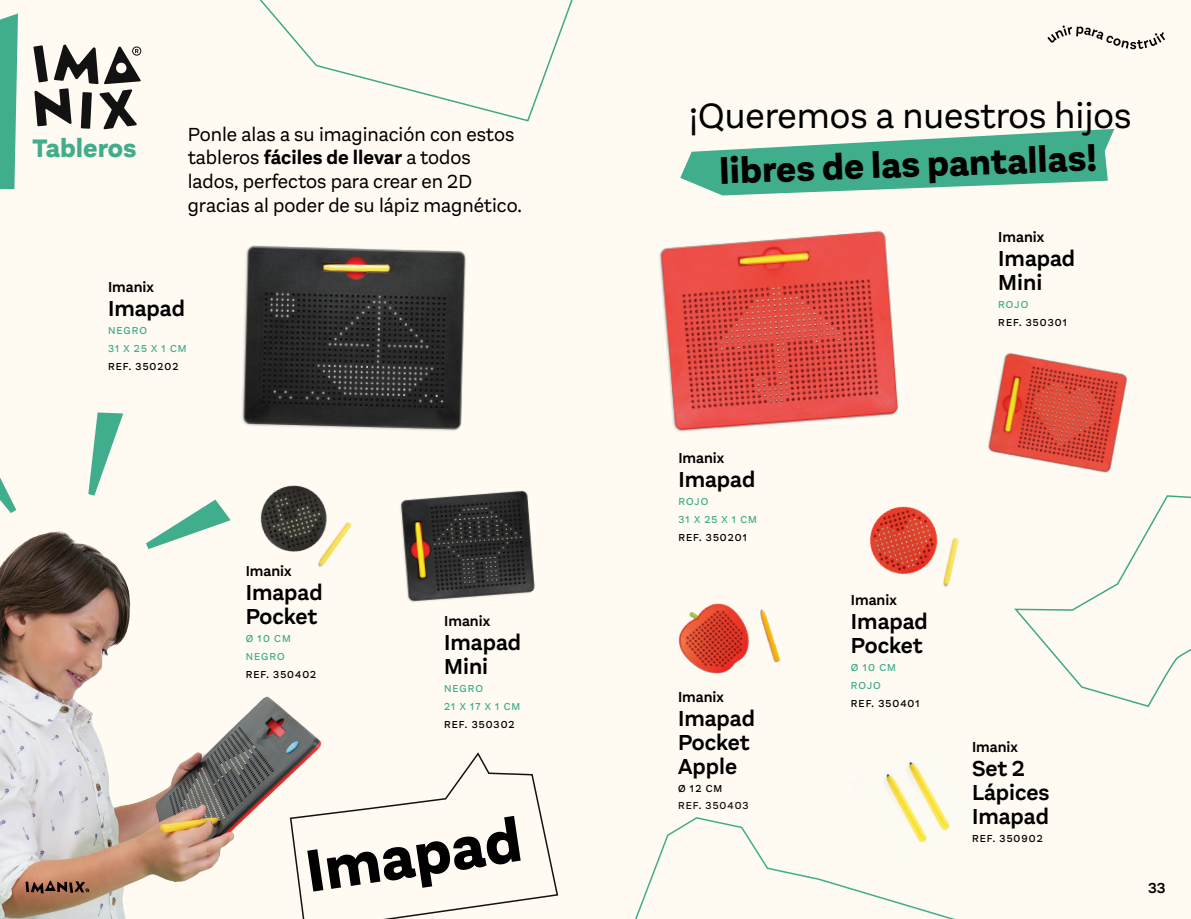
<style>
.page{position:relative;width:1191px;height:919px;background:#fff}
.page>*{position:absolute;margin:0;border:0;box-sizing:border-box;transform-origin:0 0}
.t1{font:800 61.95px "Aestetico";color:#000}
.t2{font:36.6px "Aestetico";color:#000}
.t3{font:800 36.6px "Aestetico";color:#000}
.t4{font:800 26.25px "Aestetico";color:#40ad8c}
.t5{font:600 22.5px/24px "Aestetico";color:#000}
.t6{font:19.65px/23.5px "Aestetico";color:#000}
.t7{font:600 15px "Aestetico";color:#000}
.t8{font:500 10.5px "Aestetico";letter-spacing:.1em;color:#000}
.t9{font:500 10.5px "Aestetico";letter-spacing:.1em;color:#40ad8c}
.t10{font:500 10.5px "Aestetico";letter-spacing:.1em;color:#121212}
.s1{font-weight:700}
</style>
<div class="page">
<div style="left:0;top:0;width:1191px;height:918px;background:#fffaf2"></div>
<svg style="left:0;top:13px;width:18px;height:176px;background:#56b698"></svg>
<svg style="left:33px;top:44px;width:108px;height:85px"></svg>
<svg style="left:88px;top:412px;width:35px;height:79px"></svg>
<svg style="left:0;top:477px;width:7px;height:14px"></svg>
<svg style="left:635px;top:817px;width:317px;height:101px"></svg>
<svg style="left:259px;top:0;width:314px;height:122px"></svg>
<svg style="left:1014px;top:495px;width:177px;height:212px"></svg>
<img style="left:659px;top:230px;width:240px;height:202px">
<img style="left:988px;top:353px;width:186px;height:175px">
<img style="left:275px;top:485px;width:77px;height:70px">
<img style="left:678px;top:603px;width:102px;height:71px">
<img style="left:869px;top:506px;width:90px;height:81px">
<img style="left:242px;top:245px;width:224px;height:186px">
<img style="left:400px;top:490px;width:135px;height:112px">
<img style="left:0;top:491px;width:331px;height:427px">
<svg style="left:680px;top:129px;width:434px;height:66px"></svg>
<svg style="left:289px;top:750px;width:270px;height:168px"></svg>
<img style="left:850px;top:761px;width:102px;height:108px">
<svg style="left:1047px;top:25px;width:118px;height:24px"></svg>
<svg style="left:25px;top:880px;width:64px;height:13px"></svg>
<p class="t4" style="left:32px;top:132px;width:106px">Tableros</p>
<p class="t6" style="left:188px;top:123px;width:336px">Ponle alas a su imaginación con estos tableros <span class="s1">fáciles de llevar</span> a todos lados, perfectos para crear en 2D gracias al poder de su lápiz magnético.</p>
<p class="t7" style="left:108px;top:278px;width:47px">Imanix</p>
<p class="t5" style="left:108px;top:297px;width:78px">Imapad</p>
<p class="t9" style="left:108px;top:324px;width:40px">NEGRO</p>
<p class="t9" style="left:108px;top:342px;width:80px">31 X 25 X 1 CM</p>
<p class="t8" style="left:108px;top:360px;width:72px">REF. 350202</p>
<p class="t7" style="left:246px;top:562px;width:47px">Imanix</p>
<p class="t5" style="left:246px;top:580px;width:78px">Imapad<br>Pocket</p>
<p class="t9" style="left:246px;top:632px;width:47px">Ø 10 CM</p>
<p class="t9" style="left:246px;top:650px;width:40px">NEGRO</p>
<p class="t8" style="left:246px;top:668px;width:72px">REF. 350402</p>
<p class="t7" style="left:444px;top:612px;width:47px">Imanix</p>
<p class="t5" style="left:444px;top:631px;width:78px">Imapad<br>Mini</p>
<p class="t9" style="left:444px;top:682px;width:40px">NEGRO</p>
<p class="t9" style="left:444px;top:700px;width:78px">21 X 17 X 1 CM</p>
<p class="t8" style="left:444px;top:718px;width:72px">REF. 350302</p>
<p class="t1" style="left:301px;top:833px;width:219px;rotate:-8deg">Imapad</p>
<p class="t2" style="left:689px;top:95px;width:444px">¡Queremos a nuestros hijos</p>
<p class="t3" style="left:719px;top:149px;width:379px;rotate:-2deg">libres de las pantallas!</p>
<p class="t7" style="left:998px;top:228px;width:47px">Imanix</p>
<p class="t5" style="left:998px;top:246px;width:78px">Imapad<br>Mini</p>
<p class="t9" style="left:998px;top:298px;width:31px">ROJO</p>
<p class="t8" style="left:998px;top:316px;width:70px">REF. 350301</p>
<p class="t7" style="left:678px;top:449px;width:47px">Imanix</p>
<p class="t5" style="left:678px;top:467px;width:78px">Imapad</p>
<p class="t9" style="left:678px;top:495px;width:31px">ROJO</p>
<p class="t9" style="left:678px;top:513px;width:80px">31 X 25 X 1 CM</p>
<p class="t8" style="left:678px;top:531px;width:70px">REF. 350201</p>
<p class="t7" style="left:678px;top:688px;width:47px">Imanix</p>
<p class="t5" style="left:678px;top:707px;width:78px">Imapad</p>
<p class="t5" style="left:678px;top:731px;width:73px">Pocket<br>Apple</p>
<p class="t8" style="left:678px;top:782px;width:46px">Ø 12 CM</p>
<p class="t10" style="left:678px;top:799px;width:72px">REF. 350403</p>
<p class="t7" style="left:851px;top:590px;width:47px">Imanix</p>
<p class="t5" style="left:851px;top:609px;width:78px">Imapad<br>Pocket</p>
<p class="t9" style="left:851px;top:661px;width:47px">Ø 10 CM</p>
<p class="t9" style="left:851px;top:679px;width:31px">ROJO</p>
<p class="t8" style="left:851px;top:697px;width:70px">REF. 350401</p>
<p class="t7" style="left:972px;top:737px;width:47px">Imanix</p>
<p class="t5" style="left:972px;top:756px;width:79px">Set 2<br>Lápices<br>Imapad</p>
<p class="t8" style="left:972px;top:831px;width:72px">REF. 350902</p>
<p class="t7" style="left:1148px;top:879px;width:19px">33</p>
</div>
